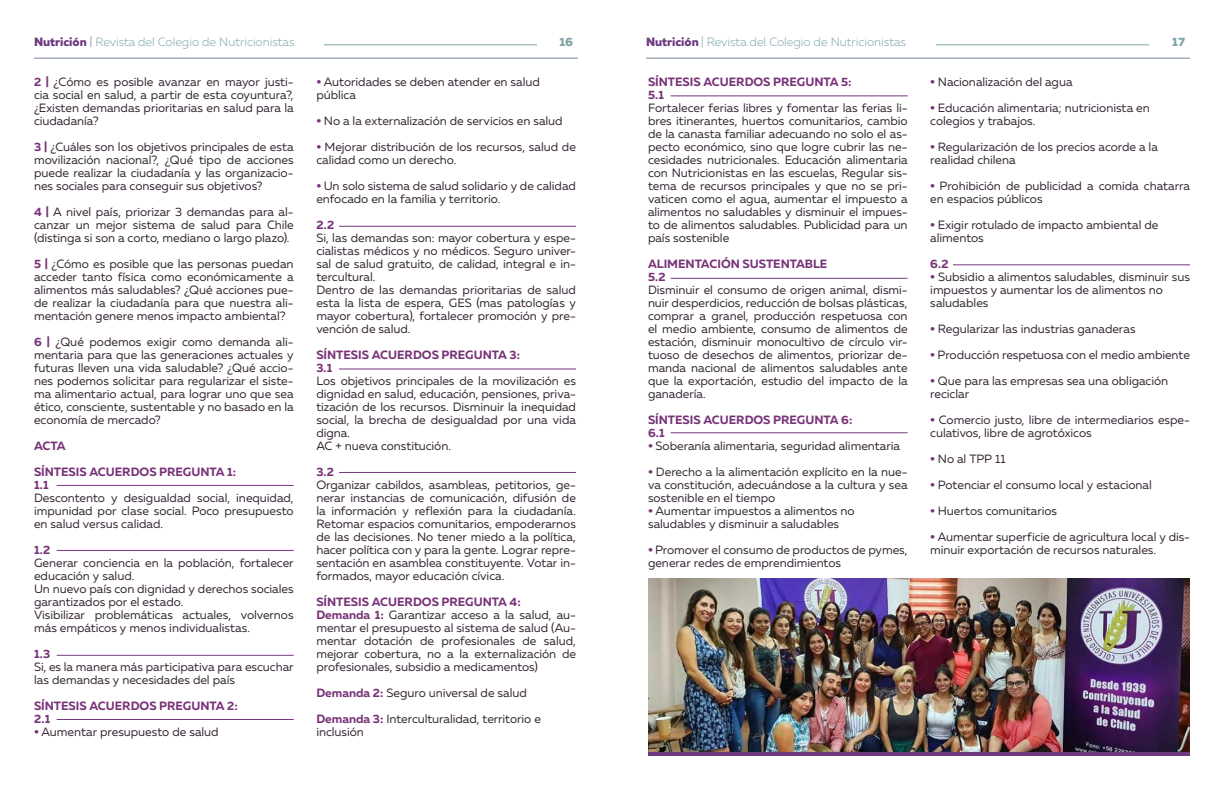
<style>
.page{position:relative;width:1224px;height:792px;background:#fff}
.page>*{position:absolute;margin:0;border:0;box-sizing:border-box;transform-origin:0 0}
.t1{font:12px/13px "Muller";letter-spacing:-.005em;color:#332532}
.t2{font:700 12px/13px "Muller";color:#783278}
.t3{font:300 12px "Muller";color:#84aaae}
.t4{font:800 12px "Muller";color:#81a6a9}
.s1{font-weight:800;color:#6d3a7f}
.s2{color:#748297}
.s3{font-weight:700;color:#783278}
.s4{font-weight:800;color:#783278}
</style>
<div class="page">
<hr style="left:34px;top:58px;width:544px;height:1px;background:#748297">
<hr style="left:646px;top:58px;width:544px;height:1px;background:#748297">
<hr style="left:324px;top:44px;width:213px;height:1px;background:#81a6a9">
<hr style="left:936px;top:44px;width:213px;height:1px;background:#81a6a9">
<hr style="left:57px;top:485px;width:237px;height:1px;background:#763780">
<hr style="left:57px;top:719px;width:237px;height:1px;background:#763780">
<hr style="left:339px;top:369px;width:237px;height:1px;background:#763780">
<hr style="left:671px;top:278px;width:237px;height:1px;background:#763780">
<hr style="left:671px;top:95px;width:237px;height:1px;background:#763780">
<hr style="left:671px;top:432px;width:237px;height:1px;background:#763780">
<hr style="left:953px;top:264px;width:237px;height:1px;background:#763780">
<hr style="left:339px;top:226px;width:237px;height:1px;background:#763780">
<hr style="left:339px;top:472px;width:237px;height:1px;background:#763780">
<hr style="left:57px;top:550px;width:237px;height:1px;background:#763780">
<hr style="left:57px;top:655px;width:237px;height:1px;background:#763780">
<img style="left:648px;top:578px;width:542px;height:174px">
<hr style="left:648px;top:752px;width:542px;height:4px;background:#6d3a7f">
<p class="t3" style="left:34px;top:36px;width:262px"><span class="s1">Nutrición</span> <span class="s2">|</span> Revista del Colegio de Nutricionistas</p>
<p class="t4" style="left:559px;top:35px;width:15px">16</p>
<p class="t4" style="left:1172px;top:35px;width:14px">17</p>
<p class="t3" style="left:646px;top:36px;width:262px"><span class="s1">Nutrición</span> | Revista del Colegio de Nutricionistas</p>
<p class="t1" style="left:34px;top:75px;width:261px;text-align:justify"><span class="s3">2 |</span> ¿Cómo es posible avanzar en mayor justi&shy;cia social en salud, a partir de esta coyuntura?, ¿Existen demandas prioritarias en salud para la ciudadanía?</p>
<p class="t1" style="left:34px;top:140px;width:261px;text-align:justify"><span class="s3">3 |</span> ¿Cuáles son los objetivos principales de esta movilización nacional?, ¿Qué tipo de acciones puede realizar la ciudadanía y las organizacio&shy;nes sociales para conseguir sus objetivos?</p>
<p class="t1" style="left:34px;top:205px;width:261px;text-align:justify"><span class="s3">4 |</span> A nivel país, priorizar 3 demandas para al&shy;canzar un mejor sistema de salud para Chile (distinga si son a corto, mediano o largo plazo).</p>
<p class="t1" style="left:34px;top:257px;width:261px;text-align:justify"><span class="s3">5 |</span> ¿Cómo es posible que las personas puedan acceder tanto física como económicamente a alimentos más saludables? ¿Qué acciones pue&shy;de realizar la ciudadanía para que nuestra ali&shy;mentación genere menos impacto ambiental?</p>
<p class="t1" style="left:34px;top:335px;width:261px;text-align:justify"><span class="s3">6 |</span> ¿Qué podemos exigir como demanda ali&shy;mentaria para que las generaciones actuales y futuras lleven una vida saludable? ¿Qué accio&shy;nes podemos solicitar para regularizar el siste&shy;ma alimentario actual, para lograr uno que sea ético, consciente, sustentable y no basado en la economía de mercado?</p>
<p class="t2" style="left:34px;top:433px;width:204px;line-height:26px">ACTA<br>SÍNTESIS ACUERDOS PREGUNTA 1:</p>
<p class="t2" style="left:34px;top:478px;width:16px">1.1</p>
<p class="t1" style="left:34px;top:491px;width:261px;text-align:justify">Descontento y desigualdad social, inequidad, impunidad por clase social. Poco presupuesto en salud versus calidad.</p>
<p class="t2" style="left:34px;top:543px;width:18px">1.2</p>
<p class="t1" style="left:34px;top:556px;width:261px">Generar conciencia en la población, fortalecer educación y salud.<br>Un nuevo país con dignidad y derechos sociales garantizados por el estado.<br>Visibilizar problemáticas actuales, volvernos más empáticos y menos individualistas.</p>
<p class="t2" style="left:34px;top:647px;width:18px">1.3</p>
<p class="t1" style="left:34px;top:660px;width:261px">Si, es la manera más participativa para escuchar las demandas y necesidades del país</p>
<p class="t2" style="left:34px;top:699px;width:205px">SÍNTESIS ACUERDOS PREGUNTA 2:<br>2.1</p>
<p class="t1" style="left:34px;top:725px;width:186px"><span class="s4">•</span> Aumentar presupuesto de salud</p>
<p class="t1" style="left:316px;top:75px;width:225px"><span class="s4">•</span> Autoridades se deben atender en salud pública</p>
<p class="t1" style="left:316px;top:114px;width:248px"><span class="s4">•</span> No a la externalización de servicios en salud</p>
<p class="t1" style="left:316px;top:140px;width:261px"><span class="s4">•</span> Mejorar distribución de los recursos, salud de calidad como un derecho.</p>
<p class="t1" style="left:316px;top:179px;width:261px"><span class="s4">•</span> Un solo sistema de salud solidario y de calidad enfocado en la familia y territorio.</p>
<p class="t2" style="left:316px;top:218px;width:19px">2.2</p>
<p class="t1" style="left:316px;top:231px;width:261px">Si, las demandas son: mayor cobertura y espe&shy;cialistas médicos y no médicos. Seguro univer&shy;sal de salud gratuito, de calidad, integral e in&shy;tercultural.<br>Dentro de las demandas prioritarias de salud esta la lista de espera, GES (mas patologías y mayor cobertura), fortalecer promoción y pre&shy;vención de salud.</p>
<p class="t2" style="left:316px;top:348px;width:205px">SÍNTESIS ACUERDOS PREGUNTA 3:<br>3.1</p>
<p class="t1" style="left:316px;top:374px;width:261px">Los objetivos principales de la movilización es dignidad en salud, educación, pensiones, priva&shy;tización de los recursos. Disminuir la inequidad social, la brecha de desigualdad por una vida digna.<br>AC + nueva constitución.</p>
<p class="t2" style="left:316px;top:465px;width:19px">3.2</p>
<p class="t1" style="left:316px;top:478px;width:261px;text-align:justify">Organizar cabildos, asambleas, petitorios, ge&shy;nerar instancias de comunicación, difusión de la información y reflexión para la ciudadanía.<br>Retomar espacios comunitarios, empoderarnos de las decisiones. No tener miedo a la política, hacer política con y para la gente. Lograr repre&shy;sentación en asamblea constituyente. Votar in&shy;formados, mayor educación cívica.</p>
<p class="t1" style="left:316px;top:595px;width:261px"><span class="s3">SÍNTESIS ACUERDOS PREGUNTA 4:<br>Demanda 1:</span> Garantizar acceso a la salud, au&shy;mentar el presupuesto al sistema de salud (Au&shy;mentar dotación de profesionales de salud, mejorar cobertura, no a la externalización de profesionales, subsidio a medicamentos)</p>
<p class="t1" style="left:316px;top:680px;width:226px;line-height:26px"><span class="s3">Demanda 2:</span> Seguro universal de salud<br><span class="s3">Demanda 3:</span> Interculturalidad, territorio e</p>
<p class="t1" style="left:316px;top:725px;width:49px">inclusión</p>
<p class="t2" style="left:648px;top:75px;width:205px">SÍNTESIS ACUERDOS PREGUNTA 5:<br>5.1</p>
<p class="t1" style="left:648px;top:101px;width:261px;text-align:justify">Fortalecer ferias libres y fomentar las ferias li&shy;bres itinerantes, huertos comunitarios, cambio de la canasta familiar adecuando no solo el as&shy;pecto económico, sino que logre cubrir las ne&shy;cesidades nutricionales. Educación alimentaria con Nutricionistas en las escuelas, Regular sis&shy;tema de recursos principales y que no se pri&shy;vaticen como el agua, aumentar el impuesto a alimentos no saludables y disminuir el impues&shy;to de alimentos saludables. Publicidad para un país sostenible</p>
<p class="t2" style="left:648px;top:257px;width:181px">ALIMENTACIÓN SUSTENTABLE<br>5.2</p>
<p class="t1" style="left:648px;top:283px;width:261px;text-align:justify">Disminuir el consumo de origen animal, dismi&shy;nuir desperdicios, reducción de bolsas plásticas, comprar a granel, producción respetuosa con el medio ambiente, consumo de alimentos de estación, disminuir monocultivo de círculo vir&shy;tuoso de desechos de alimentos, priorizar de&shy;manda nacional de alimentos saludables ante que la exportación, estudio del impacto de la ganadería.</p>
<p class="t2" style="left:648px;top:413px;width:206px">SÍNTESIS ACUERDOS PREGUNTA 6:<br>6.1</p>
<p class="t1" style="left:648px;top:439px;width:254px"><span class="s4">•</span> Soberanía alimentaria, seguridad alimentaria</p>
<p class="t1" style="left:648px;top:465px;width:261px;text-align:justify"><span class="s4">•</span> Derecho a la alimentación explícito en la nue&shy;va constitución, adecuándose a la cultura y sea sostenible en el tiempo</p>
<p class="t1" style="left:648px;top:504px;width:208px"><span class="s4">•</span> Aumentar impuestos a alimentos no saludables y disminuir a saludables</p>
<p class="t1" style="left:648px;top:543px;width:261px"><span class="s4">•</span> Promover el consumo de productos de pymes, generar redes de emprendimientos</p>
<p class="t1" style="left:930px;top:75px;width:144px"><span class="s4">•</span> Nacionalización del agua</p>
<p class="t1" style="left:930px;top:101px;width:221px"><span class="s4">•</span> Educación alimentaria; nutricionista en colegios y trabajos.</p>
<p class="t1" style="left:930px;top:140px;width:229px"><span class="s4">•</span> Regularización de los precios acorde a la realidad chilena</p>
<p class="t1" style="left:930px;top:179px;width:261px"><span class="s4">•</span> Prohibición de publicidad a comida chatarra en espacios públicos</p>
<p class="t1" style="left:930px;top:218px;width:230px"><span class="s4">•</span> Exigir rotulado de impacto ambiental de alimentos</p>
<p class="t2" style="left:930px;top:257px;width:20px">6.2</p>
<p class="t1" style="left:930px;top:270px;width:261px"><span class="s4">•</span> Subsidio a alimentos saludables, disminuir sus impuestos y aumentar los de alimentos no saludables</p>
<p class="t1" style="left:930px;top:322px;width:207px"><span class="s4">•</span> Regularizar las industrias ganaderas</p>
<p class="t1" style="left:930px;top:348px;width:261px"><span class="s4">•</span> Producción respetuosa con el medio ambiente</p>
<p class="t1" style="left:930px;top:374px;width:239px"><span class="s4">•</span> Que para las empresas sea una obligación reciclar</p>
<p class="t1" style="left:930px;top:413px;width:261px"><span class="s4">•</span> Comercio justo, libre de intermediarios espe&shy;culativos, libre de agrotóxicos</p>
<p class="t1" style="left:930px;top:452px;width:77px"><span class="s4">•</span> No al TPP 11</p>
<p class="t1" style="left:930px;top:478px;width:223px"><span class="s4">•</span> Potenciar el consumo local y estacional</p>
<p class="t1" style="left:930px;top:504px;width:128px"><span class="s4">•</span> Huertos comunitarios</p>
<p class="t1" style="left:930px;top:530px;width:261px"><span class="s4">•</span> Aumentar superficie de agricultura local y dis&shy;minuir exportación de recursos naturales.</p>
</div>
